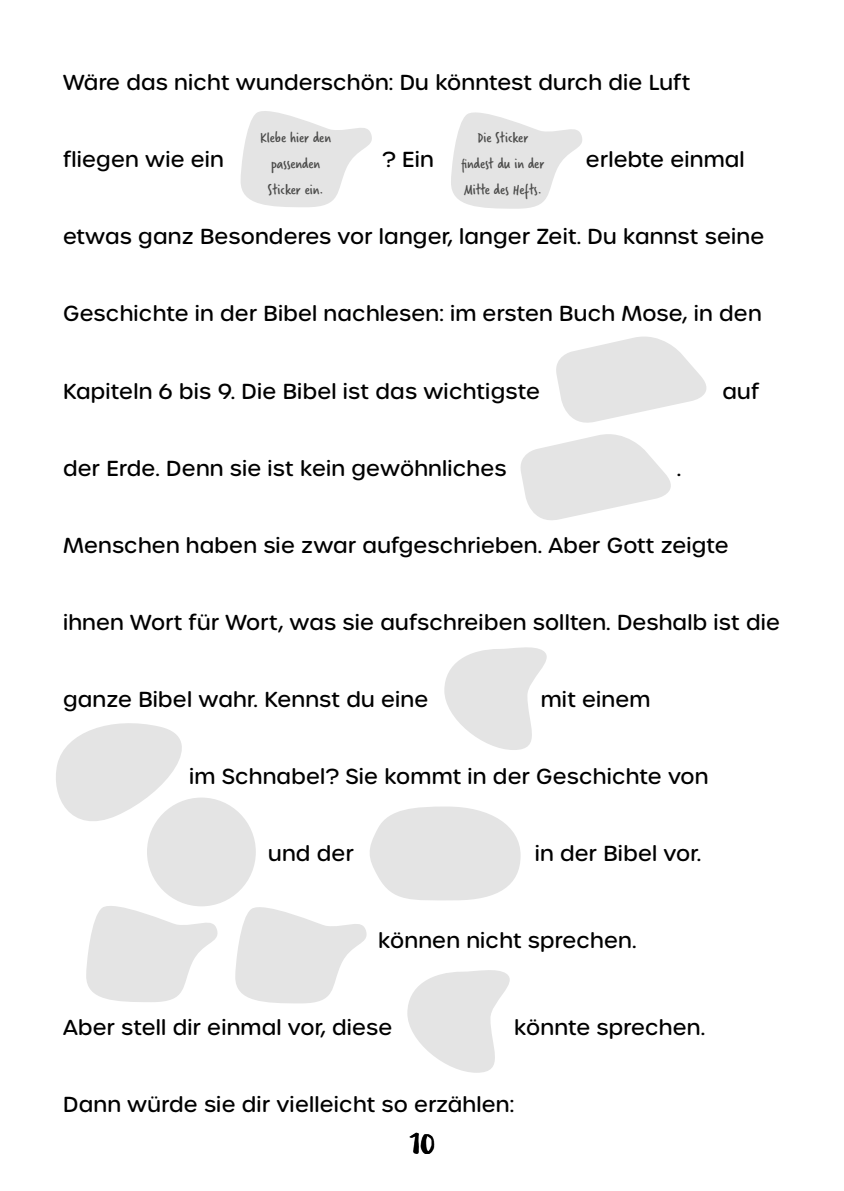
<style>
.page{position:relative;width:844px;height:1191px;background:#fff}
.page>*{position:absolute;margin:0;border:0;box-sizing:border-box;transform-origin:0 0}
.t1{font:31.5px "Besom";color:#000}
.t2{font:500 21px "Urbane Rounded";letter-spacing:.01em;color:#000}
.t3{font:15.75px/26.2px "Verveine";color:#4a4a49;text-align:center}
</style>
<div class="page">
<svg style="left:240px;top:111px;width:132px;height:96px"></svg>
<svg style="left:520px;top:336px;width:187px;height:184px"></svg>
<svg style="left:444px;top:647px;width:103px;height:103px"></svg>
<svg style="left:451px;top:112px;width:131px;height:97px"></svg>
<div style="left:147px;top:797px;width:109px;height:109px;background:#e4e4e4;border-radius:50%"></div>
<svg style="left:56px;top:723px;width:153px;height:113px"></svg>
<svg style="left:86px;top:899px;width:133px;height:103px"></svg>
<svg style="left:235px;top:806px;width:285px;height:266px"></svg>
<p class="t2" style="left:63px;top:69px;width:628px">Wäre das nicht wunderschön: Du könntest durch die Luft</p>
<p class="t3" style="left:260px;top:124px;width:72px">Klebe hier den passenden<br>Sticker ein.</p>
<p class="t3" style="left:461px;top:124px;width:84px">Die Sticker findest du in der<br>Mitte des Hefts.</p>
<p class="t2" style="left:63px;top:146px;width:162px">fliegen wie ein</p>
<p class="t2" style="left:382px;top:146px;width:53px">? Ein</p>
<p class="t2" style="left:585px;top:146px;width:160px">erlebte einmal</p>
<p class="t2" style="left:63px;top:223px;width:702px">etwas ganz Besonderes vor langer, langer Zeit. Du kannst seine</p>
<p class="t2" style="left:63px;top:300px;width:700px">Geschichte in der Bibel nachlesen: im ersten Buch Mose, in den</p>
<p class="t2" style="left:63px;top:377px;width:478px">Kapiteln 6 bis 9. Die Bibel ist das wichtigste</p>
<p class="t2" style="left:722px;top:377px;width:38px">auf</p>
<p class="t2" style="left:63px;top:454px;width:444px">der Erde. Denn sie ist kein gewöhnliches</p>
<p class="t2" style="left:676px;top:454px;width:6px">.</p>
<p class="t2" style="left:63px;top:531px;width:667px">Menschen haben sie zwar aufgeschrieben. Aber Gott zeigte</p>
<p class="t2" style="left:63px;top:608px;width:718px">ihnen Wort für Wort, was sie aufschreiben sollten. Deshalb ist die</p>
<p class="t2" style="left:63px;top:685px;width:367px">ganze Bibel wahr. Kennst du eine</p>
<p class="t2" style="left:540px;top:685px;width:111px">mit einem</p>
<p class="t2" style="left:189px;top:762px;width:520px">im Schnabel? Sie kommt in der Geschichte von</p>
<p class="t2" style="left:268px;top:839px;width:87px">und der</p>
<p class="t2" style="left:534px;top:839px;width:168px">in der Bibel vor.</p>
<p class="t2" style="left:378px;top:926px;width:260px">können nicht sprechen.</p>
<p class="t2" style="left:63px;top:1013px;width:330px">Aber stell dir einmal vor, diese</p>
<p class="t2" style="left:514px;top:1013px;width:192px">könnte sprechen.</p>
<p class="t2" style="left:63px;top:1090px;width:452px">Dann würde sie dir vielleicht so erzählen:</p>
<h1 class="t1" style="left:409px;top:1120px;width:26px">10</h1>
</div>
